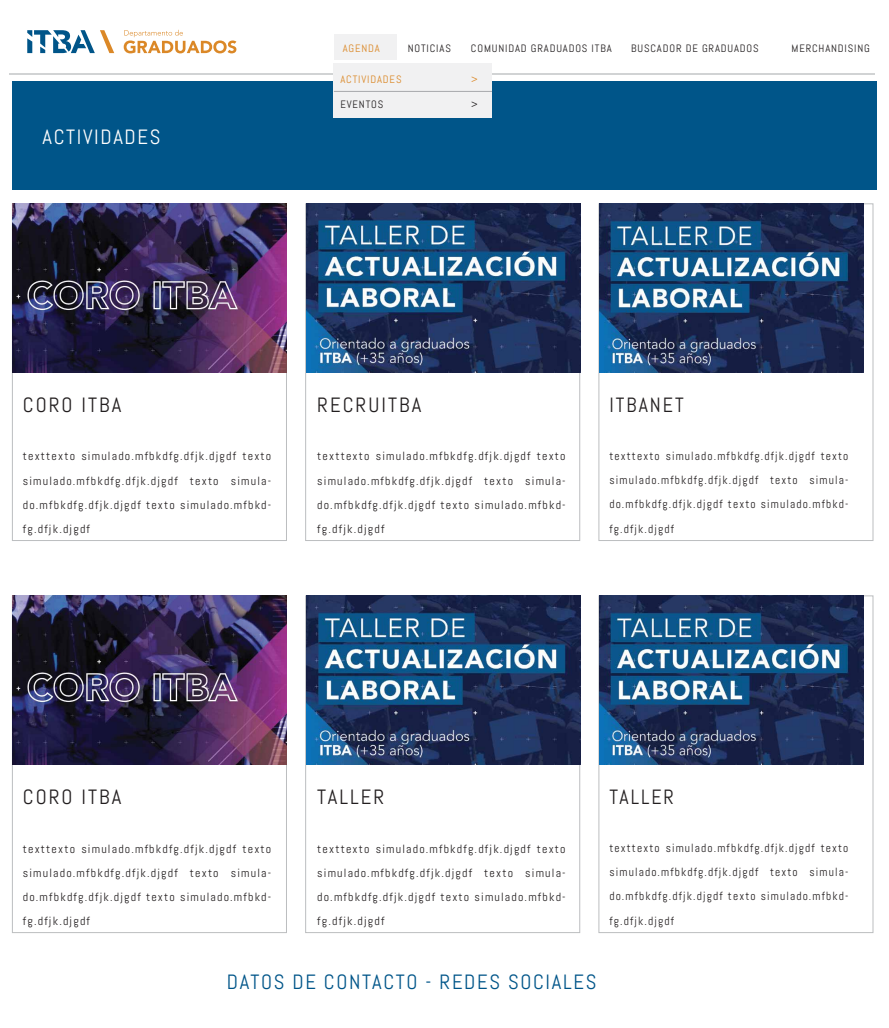
<style>
.page{position:relative;width:889px;height:1028px;background:#fff}
.page>*{position:absolute;margin:0;border:0;box-sizing:border-box;transform-origin:0 0}
.t1{font:20.62px "Abel";letter-spacing:.1em;color:#231f20}
.t2{font:20.62px "Abel";letter-spacing:.08em;color:#005589}
.t3{font:20.62px "Abel";letter-spacing:.08em;color:#fff}
.t4{font:20.56px "Abel";letter-spacing:.1em;color:#231f20;scale:.96 1}
.t5{font:11.88px/24.2px "Abel";letter-spacing:.1em;color:#231f20;text-align:justify}
.t6{font:11.88px/24.2px "Abel";letter-spacing:.1em;color:#231f20;text-align:justify;scale:.96 1}
.t7{font:10.69px "Abel";letter-spacing:.08em;color:#231f20}
.t8{font:10.69px "Abel";letter-spacing:.08em;color:#db8827}
</style>
<div class="page">
<div style="left:334px;top:34px;width:62px;height:26px;background:#f1f1f2"></div>
<hr style="left:10px;top:73px;width:865px;height:2px;background:#d1d3d4">
<svg style="left:27px;top:30px;width:87px;height:23px"></svg>
<svg style="left:124px;top:30px;width:112px;height:23px"></svg>
<div style="left:12px;top:81px;width:865px;height:109px;background:#005589"></div>
<div style="left:334px;top:63px;width:158px;height:55px;background:#f1f1f2"></div>
<hr style="left:334px;top:91px;width:158px;height:1px;background:#a7a9ac">
<img style="left:12px;top:204px;width:274px;height:168px">
<img style="left:307px;top:204px;width:274px;height:168px">
<img style="left:599px;top:204px;width:264px;height:168px">
<img style="left:12px;top:596px;width:274px;height:168px">
<img style="left:307px;top:596px;width:274px;height:168px">
<img style="left:599px;top:596px;width:264px;height:168px">
<p class="t8" style="left:343px;top:42px;width:39px">AGENDA</p>
<p class="t7" style="left:408px;top:42px;width:45px">NOTICIAS</p>
<p class="t7" style="left:471px;top:42px;width:142px">COMUNIDAD GRADUADOS ITBA</p>
<p class="t7" style="left:631px;top:42px;width:129px">BUSCADOR DE GRADUADOS</p>
<p class="t7" style="left:791px;top:42px;width:80px">MERCHANDISING</p>
<h1 class="t3" style="left:42px;top:124px;width:119px">ACTIVIDADES</h1>
<p class="t8" style="left:340px;top:72px;width:63px">ACTIVIDADES</p>
<p class="t7" style="left:340px;top:98px;width:44px">EVENTOS</p>
<p class="t8" style="left:471px;top:72px;width:8px">&gt;</p>
<p class="t7" style="left:471px;top:98px;width:8px">&gt;</p>
<h1 class="t1" style="left:23px;top:392px;width:100px">CORO ITBA</h1>
<p class="t5" style="left:23px;top:444px;width:250px">texttexto simulado.mfbkdfg.dfjk.djgdf texto simulado.mfbkdfg.dfjk.djgdf texto simula&shy;do.mfbkdfg.dfjk.djgdf texto simulado.mfbkd&shy;fg.dfjk.djgdf</p>
<h1 class="t1" style="left:317px;top:392px;width:106px">RECRUITBA</h1>
<p class="t5" style="left:317px;top:444px;width:250px">texttexto simulado.mfbkdfg.dfjk.djgdf texto simulado.mfbkdfg.dfjk.djgdf texto simula&shy;do.mfbkdfg.dfjk.djgdf texto simulado.mfbkd&shy;fg.dfjk.djgdf</p>
<h2 class="t4" style="left:609px;top:391px;width:79px">ITBANET</h2>
<p class="t6" style="left:609px;top:444px;width:250px">texttexto simulado.mfbkdfg.dfjk.djgdf texto simulado.mfbkdfg.dfjk.djgdf texto simula&shy;do.mfbkdfg.dfjk.djgdf texto simulado.mfbkd&shy;fg.dfjk.djgdf</p>
<h1 class="t1" style="left:23px;top:784px;width:100px">CORO ITBA</h1>
<p class="t5" style="left:23px;top:836px;width:250px">texttexto simulado.mfbkdfg.dfjk.djgdf texto simulado.mfbkdfg.dfjk.djgdf texto simula&shy;do.mfbkdfg.dfjk.djgdf texto simulado.mfbkd&shy;fg.dfjk.djgdf</p>
<h1 class="t1" style="left:317px;top:784px;width:69px">TALLER</h1>
<p class="t5" style="left:317px;top:836px;width:250px">texttexto simulado.mfbkdfg.dfjk.djgdf texto simulado.mfbkdfg.dfjk.djgdf texto simula&shy;do.mfbkdfg.dfjk.djgdf texto simulado.mfbkd&shy;fg.dfjk.djgdf</p>
<h2 class="t4" style="left:609px;top:783px;width:69px">TALLER</h2>
<p class="t6" style="left:609px;top:836px;width:250px">texttexto simulado.mfbkdfg.dfjk.djgdf texto simulado.mfbkdfg.dfjk.djgdf texto simula&shy;do.mfbkdfg.dfjk.djgdf texto simulado.mfbkd&shy;fg.dfjk.djgdf</p>
<h1 class="t2" style="left:227px;top:969px;width:371px">DATOS DE CONTACTO - REDES SOCIALES</h1>
</div>
